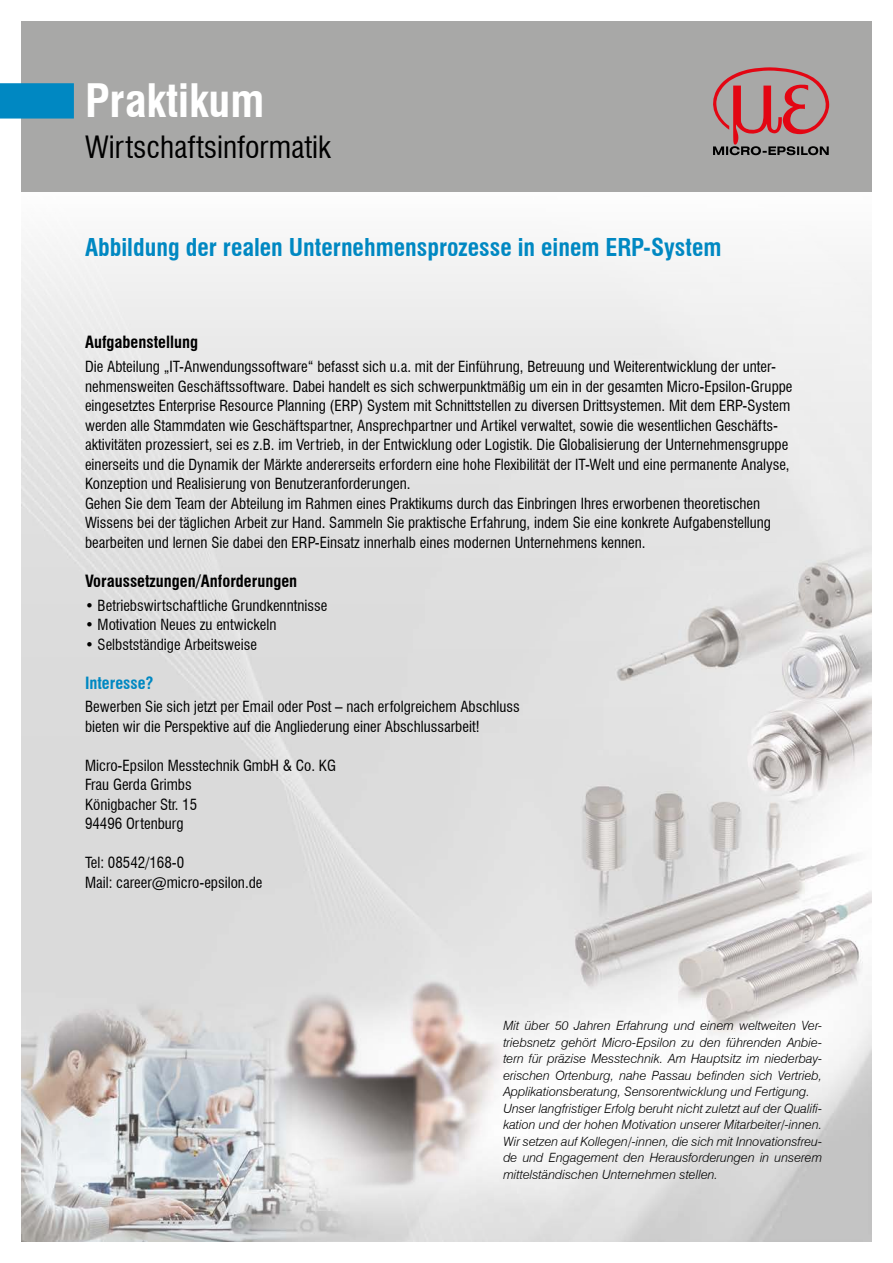
<style>
.page{position:relative;width:893px;height:1263px;background:#fff}
.page>*{position:absolute;margin:0;border:0;box-sizing:border-box;transform-origin:0 0}
.t1{font:700 condensed 45px "Swiss 721 BT";color:#fff}
.t2{font:condensed 30px "Swiss 721 BT";color:#000}
.t3{font:700 condensed 24px "Swiss 721 BT";color:#0088c2}
.t4{font:700 condensed 16.5px "Swiss 721 BT";color:#000}
.t5{font:700 condensed 16.5px "Swiss 721 BT";color:#0088c2}
.t6{font:condensed 15px/19.5px "Swiss 721 BT";color:#000}
.t7{font:italic 300 12.75px/16.5px "Swiss 721 BT";color:#000}
</style>
<div class="page">
<img style="left:21px;top:191px;width:851px;height:1050px">
<div style="left:21px;top:21px;width:851px;height:170px;background:#a8a8a7"></div>
<svg style="left:713px;top:67px;width:116px;height:88px"></svg>
<div style="left:0;top:83px;width:74px;height:36px;background:#0088c2"></div>
<h1 class="t1" style="left:85px;top:74px;width:181px">Praktikum</h1>
<h2 class="t2" style="left:85px;top:129px;width:247px">Wirtschaftsinformatik</h2>
<h3 class="t3" style="left:85px;top:233px;width:638px">Abbildung der realen Unternehmensprozesse in einem ERP-System</h3>
<p class="t4" style="left:85px;top:333px;width:115px">Aufgabenstellung</p>
<p class="t6" style="left:85px;top:357px;width:709px">Die Abteilung „IT-Anwendungssoftware“ befasst sich u.a. mit der Einführung, Betreuung und Weiterentwicklung der unter&shy;nehmensweiten Geschäftssoftware. Dabei handelt es sich schwerpunktmäßig um ein in der gesamten Micro-Epsilon-Gruppe eingesetztes Enterprise Resource Planning (ERP) System mit Schnittstellen zu diversen Drittsystemen. Mit dem ERP-System werden alle Stammdaten wie Geschäftspartner, Ansprechpartner und Artikel verwaltet, sowie die wesentlichen Geschäfts&shy;aktivitäten prozessiert, sei es z.B. im Vertrieb, in der Entwicklung oder Logistik. Die Globalisierung der Unternehmensgruppe einerseits und die Dynamik der Märkte andererseits erfordern eine hohe Flexibilität der IT-Welt und eine permanente Analyse, Konzeption und Realisierung von Benutzeranforderungen.<br>Gehen Sie dem Team der Abteilung im Rahmen eines Praktikums durch das Einbringen Ihres erworbenen theoretischen Wissens bei der täglichen Arbeit zur Hand. Sammeln Sie praktische Erfahrung, indem Sie eine konkrete Aufgabenstellung bearbeiten und lernen Sie dabei den ERP-Einsatz innerhalb eines modernen Unternehmens kennen.</p>
<p class="t4" style="left:85px;top:571px;width:214px">Voraussetzungen/Anforderungen</p>
<p class="t6" style="left:85px;top:595px;width:244px">• Betriebswirtschaftliche Grundkenntnisse</p>
<p class="t6" style="left:85px;top:615px;width:193px">• Motivation Neues zu entwickeln</p>
<p class="t6" style="left:85px;top:634px;width:173px">• Selbstständige Arbeitsweise</p>
<p class="t5" style="left:85px;top:673px;width:70px">Interesse?</p>
<p class="t6" style="left:85px;top:697px;width:436px">Bewerben Sie sich jetzt per Email oder Post – nach erfolgreichem Abschluss bieten wir die Perspektive auf die Angliederung einer Abschlussarbeit!</p>
<p class="t6" style="left:85px;top:755px;width:252px">Micro-Epsilon Messtechnik GmbH &amp; Co. KG<br>Frau Gerda Grimbs<br>Königbacher Str. 15<br>94496 Ortenburg</p>
<p class="t6" style="left:85px;top:853px;width:179px">Tel: 08542/168-0<br>Mail: career@micro-epsilon.de</p>
<p class="t7" style="left:503px;top:1017px;width:320px">Mit über 50 Jahren Erfahrung und einem weltweiten Ver&shy;triebsnetz gehört Micro-Epsilon zu den führenden Anbie&shy;tern für präzise Messtechnik. Am Hauptsitz im niederbay&shy;erischen Ortenburg, nahe Passau befinden sich Vertrieb, Applikationsberatung, Sensorentwicklung und Fertigung.<br>Unser langfristiger Erfolg beruht nicht zuletzt auf der Qualifi&shy;kation und der hohen Motivation unserer Mitarbeiter/-innen.<br>Wir setzen auf Kollegen/-innen, die sich mit Innovationsfreu&shy;de und Engagement den Herausforderungen in unserem mittelständischen Unternehmen stellen.</p>
</div>
